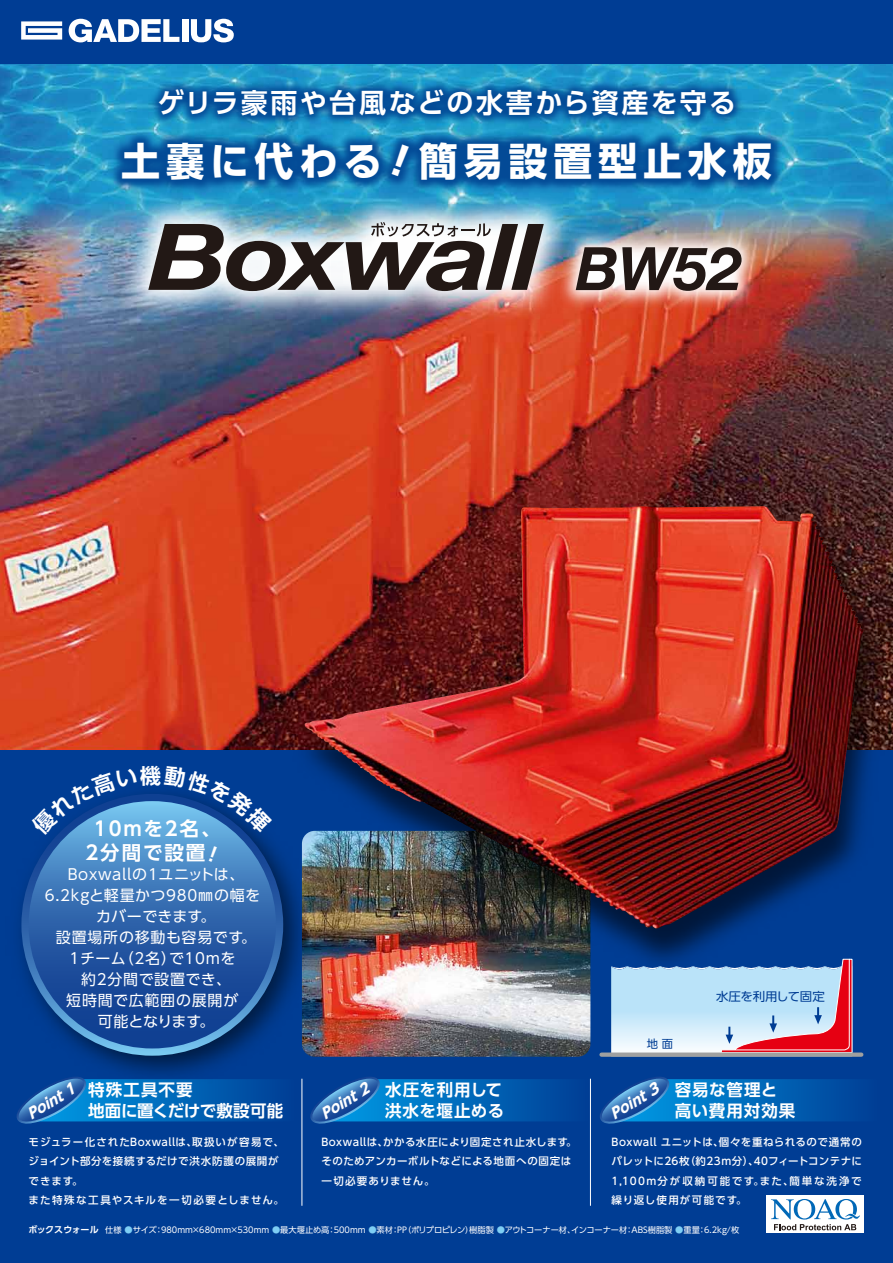
<style>
.page{position:relative;width:893px;height:1263px;background:#fff}
.page>*{position:absolute;margin:0;border:0;box-sizing:border-box;transform-origin:0 0}
.t1{font:italic 700 60px "Helvetica Neue";color:#221815}
.t2{font:700 39px "UD Shin Go Pro";letter-spacing:.15em;color:#fff}
.t3{font:700 27px "UD Shin Go Pro De";letter-spacing:.085em;color:#fff}
.t4{font:700 19.5px/24px "UD Shin Go Pro De";letter-spacing:.1em;color:#fff}
.t5{font:700 16.5px "UD Shin Go Pr 6 De";letter-spacing:.035em;color:#fff}
.t6{font:700 16.5px "UD Shin Go Pr 6 De";letter-spacing:-.02em;color:#fff}
.t7{font:700 16.5px "UD Shin Go Pr 6 De";letter-spacing:.055em;color:#fff}
.t8{font:15px/21px "UD Shin Go Pro";letter-spacing:.05em;color:#fff;text-align:center}
.t9{font:italic 700 14.4px "UD Shin Go Pro";color:#fff;scale:1.04 1}
.t10{font:12px "UD Shin Go Pro";letter-spacing:-.02em;color:#003d94}
.t11{font:11.25px "UD Shin Go Pro";color:#003d94}
.t12{font:500 10.5px/19.5px "UD Shin Go Pr 6";letter-spacing:.065em;color:#fff}
.t13{font:500 10.5px/19.5px "UD Shin Go Pr 6";letter-spacing:.045em;color:#fff}
.t14{font:8.25px "UD Shin Go Pro";color:#fff}
.s1{font-family:"UD Shin Go Pro De";font-weight:700;font-size:9px}
.s2{color:#7ecef4}
</style>
<div class="page">
<img style="left:0;top:64px;width:893px;height:685px">
<div style="left:0;top:751px;width:893px;height:512px;background:#003d94"></div>
<img style="left:346px;top:1006px;width:244px;height:51px">
<div style="left:0;top:0;width:893px;height:64px;background:#003d94"></div>
<svg style="left:69px;top:19px;width:101px;height:23px"></svg>
<div style="left:182px;top:19px;width:6px;height:23px;background:#fff"></div>
<svg style="left:191px;top:19px;width:42px;height:7px"></svg>
<svg style="left:21px;top:21px;width:41px;height:19px"></svg>
<img style="left:97px;top:26px;width:700px;height:48px">
<svg style="left:17px;top:1118px;width:250px;height:6px"></svg>
<svg style="left:600px;top:1077px;width:250px;height:47px"></svg>
<svg style="left:310px;top:1077px;width:250px;height:47px"></svg>
<hr style="left:590px;top:1079px;width:1px;height:127px;background:#fff">
<hr style="left:302px;top:1079px;width:1px;height:127px;background:#fff">
<img style="left:55px;top:74px;width:783px;height:178px">
<img style="left:84px;top:157px;width:525px;height:199px">
<svg style="left:148px;top:222px;width:361px;height:69px"></svg>
<img style="left:509px;top:178px;width:300px;height:201px">
<img style="left:258px;top:474px;width:635px;height:532px">
<img style="left:305px;top:506px;width:559px;height:423px">
<div style="left:601px;top:1052px;width:260px;height:5px;background:#9fa0a0"></div>
<svg style="left:611px;top:959px;width:242px;height:94px;background:#b9bed6"></svg>
<img style="left:0;top:749px;width:346px;height:369px">
<svg style="left:21px;top:794px;width:262px;height:262px;background:#417dbc"></svg>
<svg style="left:29px;top:801px;width:247px;height:247px;background:#2d63aa"></svg>
<div style="left:766px;top:1195px;width:98px;height:38px;background:#fff"></div>
<svg style="left:771px;top:1199px;width:89px;height:31px"></svg>
<svg style="left:391px;top:144px;width:18px;height:33px"></svg>
<svg style="left:209px;top:845px;width:8px;height:16px"></svg>
<svg style="left:30px;top:765px;width:243px;height:71px"></svg>
<h3 class="t3" style="left:158px;top:80px;width:580px">ゲリラ豪雨や台風などの水害から資産を守る</h3>
<h2 class="t2" style="left:121px;top:130px;width:263px">土嚢に代わる</h2>
<h2 class="t2" style="left:419px;top:130px;width:354px">簡易設置型止水板</h2>
<h1 class="t1" style="left:576px;top:222px;width:167px">BW52</h1>
<h3 class="t4" style="left:86px;top:816px;width:136px;text-indent:8px">10mを2名、<br>2分間で設置</h3>
<h3 class="t8" style="left:45px;top:863px;width:217px">Boxwallの1ユニットは、<br>6.2kgと軽量かつ980㎜の幅をカバーできます。<br>設置場所の移動も容易です。<br>1チーム（2名）で10mを<br>約2分間で設置でき、<br>短時間で広範囲の展開が<br>可能となります。</h3>
<p class="t10" style="left:716px;top:986px;width:110px">水圧を利用して固定</p>
<p class="t11" style="left:647px;top:1034px;width:28px">地 面</p>
<h3 class="t9" style="left:22px;top:1105px;width:53px;rotate:-32deg">Point 1</h3>
<h3 class="t5" style="left:88px;top:1076px;width:106px">特殊工具不要</h3>
<h3 class="t6" style="left:88px;top:1097px;width:197px">地面に置くだけで敷設可能</h3>
<h3 class="t9" style="left:316px;top:1105px;width:53px;rotate:-32deg">Point 2</h3>
<h3 class="t5" style="left:385px;top:1076px;width:118px">水圧を利用して</h3>
<h3 class="t5" style="left:385px;top:1097px;width:121px">洪水を堰止める</h3>
<h3 class="t9" style="left:605px;top:1105px;width:53px;rotate:-32deg">Point 3</h3>
<h3 class="t5" style="left:675px;top:1076px;width:104px">容易な管理と</h3>
<h3 class="t7" style="left:675px;top:1097px;width:122px">高い費用対効果</h3>
<p class="t12" style="left:29px;top:1131px;width:257px">モジュラー化されたBoxwallは、取扱いが容易で、ジョイント部分を接続するだけで洪水防護の展開ができます。<br>また特殊な工具やスキルを一切必要としません。</p>
<p class="t13" style="left:321px;top:1131px;width:257px">Boxwallは、かかる水圧により固定され止水します。そのためアンカーボルトなどによる地面への固定は一切必要ありません。</p>
<p class="t12" style="left:611px;top:1131px;width:252px;text-align:justify">Boxwall ユニットは、個々を重ねられるので通常のパレットに26枚（約23m分）、40フィートコンテナに1,100m分が収納可能です。また、簡単な洗浄で繰り返し使用が可能です。</p>
<p class="t14" style="left:28px;top:1223px;width:712px"><span class="s1">ボックスウォール</span> 仕様 <span class="s2">●</span>サイズ：980mm×680mm×530mm <span class="s2">●</span>最大堰止め高：500mm <span class="s2">●</span>素材：PP（ポリプロピレン）樹脂製 <span class="s2">●</span>アウトコーナー材、インコーナー材：ABS樹脂製 <span class="s2">●</span>重量：6.2kg/枚</p>
</div>
